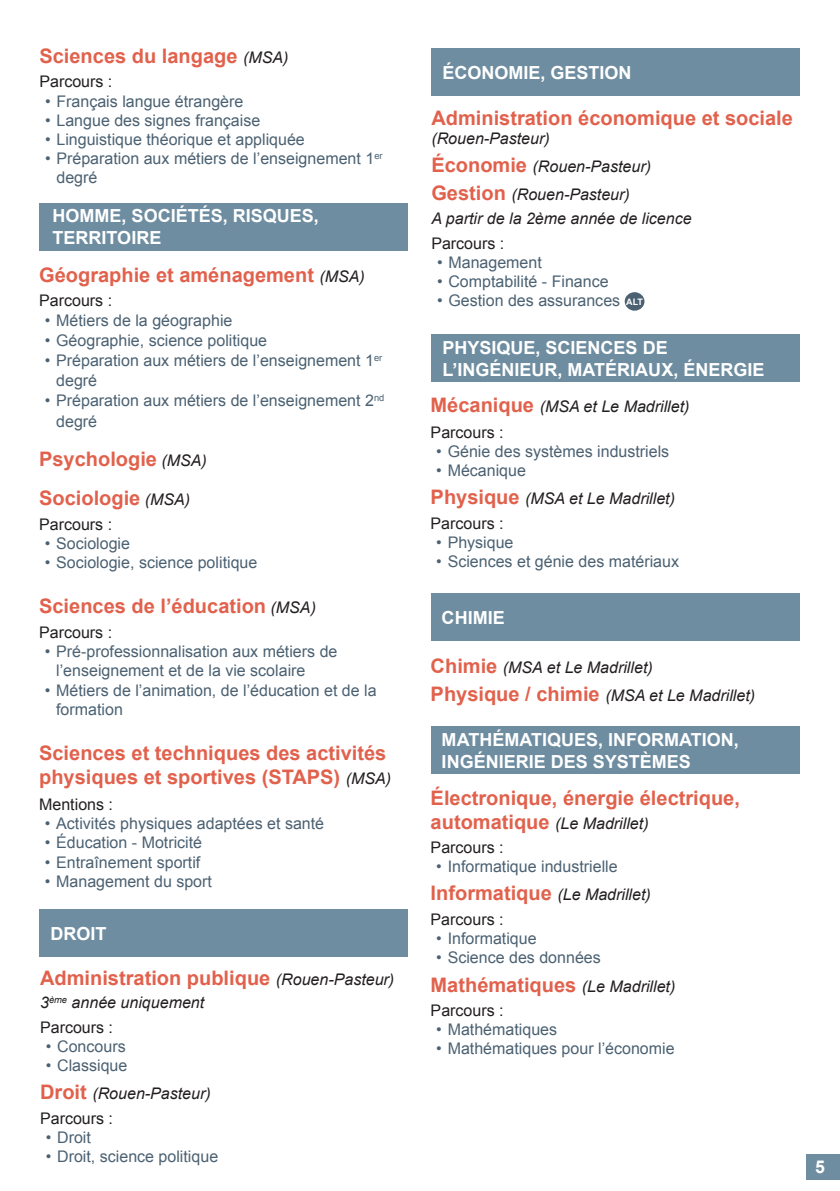
<style>
.page{position:relative;width:840px;height:1191px;background:#fff}
.page>*{position:absolute;margin:0;border:0;box-sizing:border-box;transform-origin:0 0}
.t1{font:700 20px/39.4px "Arial";color:#e1614c}
.t2{font:700 18px/21.6px "Arial";color:#fff}
.t3{font:700 17.6px "Arial";color:#fff}
.t4{font:16px/19.2px "Arial";color:#4b6172}
.t5{font:italic 16px/28px "Arial";color:#231f20}
.t6{font:16px "Arial";color:#231f20}
.s1{font-weight:400;font-style:italic;font-size:16px;color:#231f20}
.s2{font-style:normal}
.s3{font-style:normal;color:#4b6172}
.s4{font-weight:700;font-style:normal;font-size:20px;color:#e1614c}
.s5{font-weight:700;font-size:9px;color:#fff}
.s6{font-weight:700;font-size:20px;color:#e1614c}
.s7{font-style:italic;color:#231f20}
</style>
<div class="page">
<div style="left:806px;top:1154px;width:33px;height:25px;background:#6e8da1"></div>
<div style="left:39px;top:203px;width:369px;height:47px;background:#6e8da1"></div>
<div style="left:39px;top:909px;width:369px;height:48px;background:#6e8da1"></div>
<div style="left:624px;top:292px;width:20px;height:19px;background:#4b6172;border-radius:50%"></div>
<div style="left:431px;top:48px;width:368px;height:48px;background:#6e8da1"></div>
<div style="left:431px;top:334px;width:368px;height:48px;background:#6e8da1"></div>
<div style="left:430px;top:593px;width:369px;height:48px;background:#6e8da1"></div>
<div style="left:430px;top:726px;width:369px;height:48px;background:#6e8da1"></div>
<p class="t1" style="left:39px;top:37px;width:250px">Sciences du langage <span class="s1">(MSA)</span></p>
<p class="t6" style="left:39px;top:71px;width:74px">Parcours :</p>
<p class="t4" style="left:45px;top:91px;width:200px">• Français langue étrangère</p>
<p class="t4" style="left:45px;top:111px;width:217px">• Langue des signes française</p>
<p class="t4" style="left:45px;top:130px;width:261px">• Linguistique théorique et appliquée</p>
<p class="t4" style="left:56px;top:149px;width:327px;text-indent:-11px">• Préparation aux métiers de l’enseignement 1<sup>er </sup>degré</p>
<p class="t2" style="left:53px;top:206px;width:268px">HOMME, SOCIÉTÉS, RISQUES,<br>TERRITOIRE</p>
<p class="t1" style="left:39px;top:256px;width:327px">Géographie et aménagement <span class="s1">(MSA)</span></p>
<p class="t6" style="left:39px;top:290px;width:74px">Parcours :</p>
<p class="t4" style="left:45px;top:311px;width:189px">• Métiers de la géographie</p>
<p class="t4" style="left:45px;top:331px;width:224px">• Géographie, science politique</p>
<p class="t4" style="left:56px;top:351px;width:327px;line-height:20px;text-indent:-11px">• Préparation aux métiers de l’enseignement 1<sup>er </sup>degré</p>
<p class="t4" style="left:56px;top:391px;width:329px;line-height:20px;text-indent:-11px">• Préparation aux métiers de l’enseignement 2<sup>nd </sup>degré</p>
<p class="t1" style="left:39px;top:440px;width:169px">Psychologie <span class="s1">(MSA)<br></span>Sociologie <span class="s1">(MSA)</span></p>
<p class="t6" style="left:39px;top:514px;width:74px">Parcours :</p>
<p class="t4" style="left:45px;top:534px;width:87px">• Sociologie</p>
<p class="t4" style="left:45px;top:553px;width:214px">• Sociologie, science politique</p>
<p class="t1" style="left:39px;top:587px;width:278px">Sciences de l’éducation <span class="s1">(MSA)</span></p>
<p class="t6" style="left:39px;top:622px;width:74px">Parcours :</p>
<p class="t4" style="left:56px;top:642px;width:282px;text-indent:-11px">• Pré-professionnalisation aux métiers de l’enseignement et de la vie scolaire</p>
<p class="t4" style="left:56px;top:680px;width:322px;text-indent:-11px">• Métiers de l’animation, de l’éducation et de la formation</p>
<p class="t1" style="left:39px;top:741px;width:353px;line-height:24px">Sciences et techniques des activités physiques et sportives (STAPS) <span class="s1">(MSA)</span></p>
<p class="t6" style="left:39px;top:794px;width:75px">Mentions :</p>
<p class="t4" style="left:45px;top:814px;width:281px">• Activités physiques adaptées et santé</p>
<p class="t4" style="left:45px;top:833px;width:159px">• Éducation - Motricité</p>
<p class="t4" style="left:45px;top:852px;width:157px">• Entraînement sportif</p>
<p class="t4" style="left:45px;top:871px;width:168px">• Management du sport</p>
<p class="t2" style="left:50px;top:923px;width:57px">DROIT</p>
<p class="t1" style="left:40px;top:958px;width:355px">Administration publique <span class="s1">(Rouen-Pasteur)</span></p>
<p class="t5" style="left:40px;top:990px;width:166px;line-height:24.6px">3<sup>ème</sup> année uniquement<br><span class="s2">Parcours :</span></p>
<p class="t4" style="left:46px;top:1036px;width:81px">• Concours</p>
<p class="t5" style="left:40px;top:1051px;width:172px;text-indent:6px"><span class="s3">• Classique<br></span><span class="s4">Droit</span> (Rouen-Pasteur)</p>
<p class="t6" style="left:40px;top:1107px;width:74px">Parcours :</p>
<p class="t4" style="left:46px;top:1127px;width:47px">• Droit</p>
<p class="t4" style="left:46px;top:1147px;width:174px">• Droit, science politique</p>
<p class="t2" style="left:442px;top:62px;width:191px">ÉCONOMIE, GESTION</p>
<p class="t1" style="left:431px;top:99px;width:363px">Administration économique et sociale</p>
<p class="t5" style="left:431px;top:124px;width:221px">(Rouen-Pasteur)<br><span class="s4">Économie</span> (Rouen-Pasteur)<br><span class="s4">Gestion</span> (Rouen-Pasteur)</p>
<p class="t5" style="left:431px;top:205px;width:261px">A partir de la 2ème année de licence</p>
<p class="t6" style="left:431px;top:233px;width:74px">Parcours :</p>
<p class="t4" style="left:437px;top:253px;width:106px">• Management</p>
<p class="t4" style="left:437px;top:272px;width:173px">• Comptabilité - Finance</p>
<p class="t4" style="left:437px;top:291px;width:207px">• Gestion des assurances <span class="s5">ALT</span></p>
<p class="t2" style="left:442px;top:337px;width:323px">PHYSIQUE, SCIENCES DE<br>L’INGÉNIEUR, MATÉRIAUX, ÉNERGIE</p>
<p class="t5" style="left:430px;top:393px;width:260px;line-height:26px"><span class="s4">Mécanique</span> (MSA et Le Madrillet)<br><span class="s2">Parcours :</span></p>
<p class="t4" style="left:436px;top:442px;width:234px">• Génie des systèmes industriels</p>
<p class="t5" style="left:430px;top:457px;width:246px;text-indent:6px"><span class="s3">• Mécanique<br></span><span class="s4">Physique</span> (MSA et Le Madrillet)</p>
<p class="t6" style="left:430px;top:513px;width:74px">Parcours :</p>
<p class="t4" style="left:436px;top:533px;width:79px">• Physique</p>
<p class="t4" style="left:436px;top:552px;width:244px">• Sciences et génie des matériaux</p>
<p class="t2" style="left:441px;top:607px;width:64px">CHIMIE</p>
<p class="t5" style="left:430px;top:653px;width:326px"><span class="s4">Chimie</span> (MSA et Le Madrillet)<br><span class="s4">Physique / chimie</span> (MSA et Le Madrillet)</p>
<p class="t2" style="left:441px;top:729px;width:298px">MATHÉMATIQUES, INFORMATION,<br>INGÉNIERIE DES SYSTÈMES</p>
<p class="t1" style="left:430px;top:778px;width:310px">Électronique, énergie électrique,</p>
<p class="t5" style="left:430px;top:811px;width:219px;line-height:24.6px"><span class="s4">automatique</span> (Le Madrillet)<br><span class="s2">Parcours :</span></p>
<p class="t4" style="left:430px;top:853px;width:222px;line-height:28px;text-indent:6px">• Informatique industrielle<br><span class="s6">Informatique</span> <span class="s7">(Le Madrillet)</span></p>
<p class="t6" style="left:430px;top:909px;width:74px">Parcours :</p>
<p class="t4" style="left:436px;top:929px;width:102px">• Informatique</p>
<p class="t4" style="left:436px;top:948px;width:166px">• Science des données</p>
<p class="t1" style="left:430px;top:965px;width:246px">Mathématiques <span class="s1">(Le Madrillet)</span></p>
<p class="t6" style="left:430px;top:1000px;width:74px">Parcours :</p>
<p class="t4" style="left:436px;top:1020px;width:122px">• Mathématiques</p>
<p class="t4" style="left:436px;top:1039px;width:240px">• Mathématiques pour l’économie</p>
<p class="t3" style="left:814px;top:1155px;width:11px">5</p>
</div>
